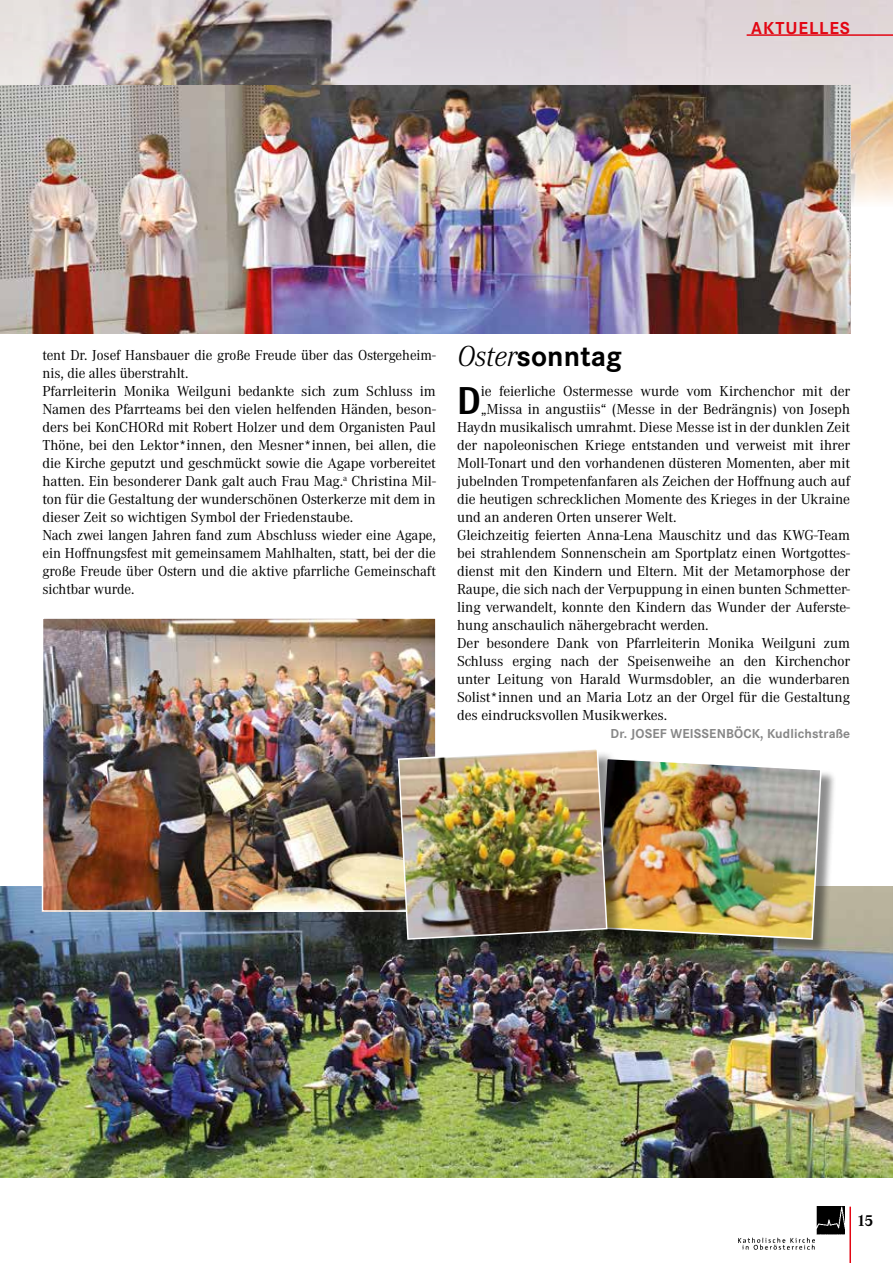
<style>
.page{position:relative;width:893px;height:1263px;background:#fff}
.page>*{position:absolute;margin:0;border:0;box-sizing:border-box;transform-origin:0 0}
.t1{font:800 39px "AT Rotis Semi Sans";color:#000}
.t2{font:700 30px "Corporate S";color:#000}
.t3{font:700 18px "Corporate S";letter-spacing:.05em;color:#e30613}
.t4{font:700 16.5px "Corporate A";color:#000}
.t5{font:15px/18px "Corporate A";letter-spacing:-.005em;color:#000}
.t6{font:700 13.5px "Corporate S";letter-spacing:.01em;color:#878787}
.s1{font-family:"Corporate A";font-weight:300;font-style:italic}
</style>
<div class="page">
<img style="left:0;top:0;width:893px;height:206px">
<img style="left:738px;top:1206px;width:106px;height:43px">
<hr style="left:849px;top:1206px;width:2px;height:57px;background:#e30613">
<hr style="left:747px;top:34px;width:146px;height:2px;background:#e30613">
<img style="left:0;top:85px;width:850px;height:248px">
<img style="left:0;top:887px;width:893px;height:291px">
<img style="left:45px;top:620px;width:389px;height:289px">
<div style="left:42px;top:617px;width:395px;height:295px;border:2px solid #fff"></div>
<div style="left:599px;top:760px;width:238px;height:194px;background:#000;opacity:.45"></div>
<div style="left:400px;top:750px;width:226px;height:208px;background:#000;opacity:.45"></div>
<img style="left:397px;top:747px;width:426px;height:194px">
<p class="t3" style="left:751px;top:18px;width:100px">AKTUELLES</p>
<p class="t5" style="left:43px;top:346px;width:395px">tent Dr. Josef Hansbauer die große Freude über das Ostergeheim&shy;nis, die alles überstrahlt.<br>Pfarrleiterin Monika Weilguni bedankte sich zum Schluss im Namen des Pfarrteams bei den vielen helfenden Händen, beson&shy;ders bei KonCHORd mit Robert Holzer und dem Organisten Paul Thöne, bei den Lektor*innen, den Mesner*innen, bei allen, die die Kirche geputzt und geschmückt sowie die Agape vorbereitet hatten. Ein besonderer Dank galt auch Frau Mag.<sup>a</sup> Christina Mil&shy;ton für die Gestaltung der wunderschönen Osterkerze mit dem in dieser Zeit so wichtigen Symbol der Friedenstaube.<br>Nach zwei langen Jahren fand zum Abschluss wieder eine Agape, ein Hoffnungsfest mit gemeinsamem Mahlhalten, statt, bei der die große Freude über Ostern und die aktive pfarrliche Gemeinschaft sichtbar wurde.</p>
<h2 class="t2" style="left:457px;top:339px;width:166px"><span class="s1">Oster</span>sonntag</h2>
<h1 class="t1" style="left:457px;top:376px;width:25px">D</h1>
<p class="t5" style="left:481px;top:382px;width:371px">ie feierliche Ostermesse wurde vom Kirchenchor mit der</p>
<p class="t5" style="left:481px;top:400px;width:371px">„Missa in angustiis“ (Messe in der Bedrängnis) von Joseph</p>
<p class="t5" style="left:457px;top:418px;width:395px">Haydn musikalisch umrahmt. Diese Messe ist in der dunklen Zeit</p>
<p class="t5" style="left:457px;top:436px;width:395px">der napoleonischen Kriege entstanden und verweist mit ihrer</p>
<p class="t5" style="left:457px;top:454px;width:395px">Moll-Tonart und den vorhandenen düsteren Momenten, aber mit</p>
<p class="t5" style="left:457px;top:472px;width:395px">jubelnden Trompetenfanfaren als Zeichen der Hoffnung auch auf</p>
<p class="t5" style="left:457px;top:490px;width:395px">die heutigen schrecklichen Momente des Krieges in der Ukraine</p>
<p class="t5" style="left:457px;top:508px;width:221px">und an anderen Orten unserer Welt.</p>
<p class="t5" style="left:457px;top:526px;width:395px">Gleichzeitig feierten Anna-Lena Mauschitz und das KWG-Team</p>
<p class="t5" style="left:457px;top:544px;width:395px">bei strahlendem Sonnenschein am Sportplatz einen Wortgottes-</p>
<p class="t5" style="left:457px;top:562px;width:395px">dienst mit den Kindern und Eltern. Mit der Metamorphose der</p>
<p class="t5" style="left:457px;top:580px;width:395px">Raupe, die sich nach der Verpuppung in einen bunten Schmetter-</p>
<p class="t5" style="left:457px;top:598px;width:395px">ling verwandelt, konnte den Kindern das Wunder der Auferste-</p>
<p class="t5" style="left:457px;top:616px;width:253px">hung anschaulich nähergebracht werden.</p>
<p class="t5" style="left:457px;top:634px;width:395px">Der besondere Dank von Pfarrleiterin Monika Weilguni zum</p>
<p class="t5" style="left:457px;top:652px;width:395px">Schluss erging nach der Speisenweihe an den Kirchenchor</p>
<p class="t5" style="left:457px;top:670px;width:395px">unter Leitung von Harald Wurmsdobler, an die wunderbaren</p>
<p class="t5" style="left:457px;top:688px;width:395px">Solist*innen und an Maria Lotz an der Orgel für die Gestaltung</p>
<p class="t5" style="left:457px;top:706px;width:212px">des eindrucksvollen Musikwerkes.</p>
<p class="t6" style="left:610px;top:726px;width:241px">Dr. JOSEF WEISSENBÖCK, Kudlichstraße</p>
<p class="t4" style="left:857px;top:1212px;width:18px">15</p>
</div>
